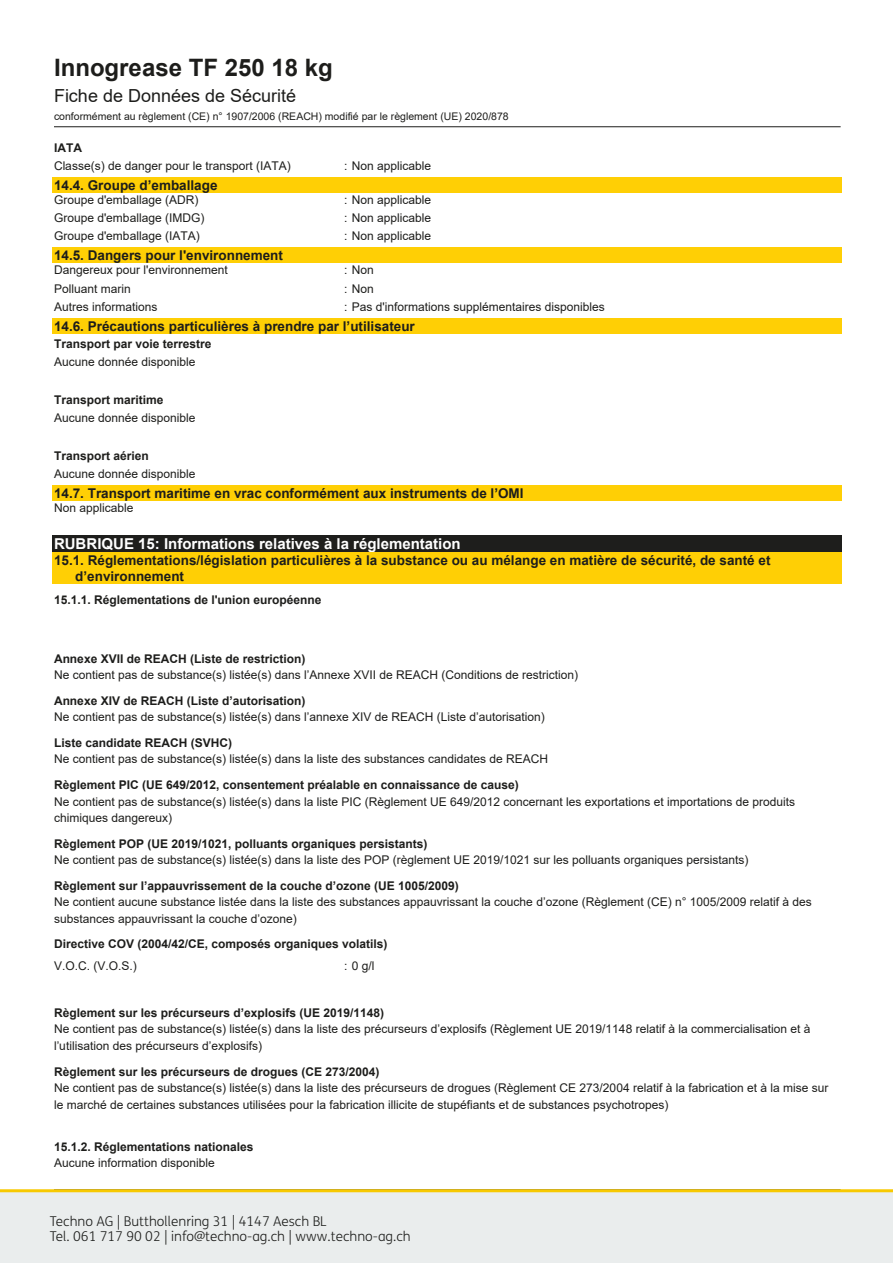
<style>
.page{position:relative;width:893px;height:1263px;background:#fff}
.page>*{position:absolute;margin:0;border:0;box-sizing:border-box;transform-origin:0 0}
.t1{font:700 24px "Arial";color:#1d1d1b}
.t2{font:18px "Arial";color:#1d1d1b}
.t3{font:700 15px "Arial";color:#fff}
.t4{font:700 13.5px/15.6px "Arial";color:#1d1d1b}
.t5{font:300 13.5px/15px "FS Me";color:#1e1f1d}
.t6{font:12px/16.5px "Arial";color:#1d1d1b}
.t7{font:700 12px "Arial";color:#1d1d1b}
.t8{font:10.5px "Arial";color:#1d1d1b}
.s1{color:#1e1e1c}
</style>
<div class="page">
<hr style="left:54px;top:126px;width:787px;height:1px;background:#1d1d1b">
<div style="left:52px;top:177px;width:789px;height:16px;background:#ffcf05"></div>
<div style="left:52px;top:247px;width:789px;height:16px;background:#ffcf05"></div>
<div style="left:52px;top:318px;width:789px;height:15px;background:#ffcf05"></div>
<div style="left:52px;top:485px;width:789px;height:16px;background:#ffcf05"></div>
<div style="left:52px;top:535px;width:789px;height:18px;background:#1e1e1c"></div>
<div style="left:52px;top:553px;width:789px;height:15px;background:#ffcf05"></div>
<div style="left:52px;top:568px;width:789px;height:16px;background:#ffcf05"></div>
<div style="left:0;top:1189px;width:893px;height:74px;background:#eaeded"></div>
<h1 class="t1" style="left:54px;top:50px;width:280px">Innogrease TF 250 18 kg</h1>
<h2 class="t2" style="left:54px;top:83px;width:244px">Fiche de Données de Sécurité</h2>
<p class="t8" style="left:54px;top:109px;width:456px">conformément au règlement (CE) n° 1907/2006 (REACH) modifié par le règlement (UE) 2020/878</p>
<p class="t7" style="left:54px;top:139px;width:29px">IATA</p>
<p class="t6" style="left:54px;top:157px;width:238px">Classe(s) de danger pour le transport (IATA)</p>
<p class="t6" style="left:344px;top:157px;width:88px">: Non applicable</p>
<p class="t4" style="left:54px;top:177px;width:165px">14.4. Groupe d’emballage</p>
<p class="t6" style="left:54px;top:191px;width:146px">Groupe d'emballage (ADR)</p>
<p class="t6" style="left:344px;top:191px;width:88px">: Non applicable</p>
<p class="t6" style="left:54px;top:210px;width:152px">Groupe d'emballage (IMDG)</p>
<p class="t6" style="left:344px;top:210px;width:88px">: Non applicable</p>
<p class="t6" style="left:54px;top:228px;width:147px">Groupe d'emballage (IATA)</p>
<p class="t6" style="left:344px;top:228px;width:88px">: Non applicable</p>
<p class="t4" style="left:54px;top:248px;width:231px">14.5. Dangers pour l'environnement</p>
<p class="t6" style="left:54px;top:262px;width:175px">Dangereux pour l'environnement</p>
<p class="t6" style="left:344px;top:262px;width:31px">: Non</p>
<p class="t6" style="left:54px;top:280px;width:78px">Polluant marin</p>
<p class="t6" style="left:344px;top:280px;width:31px">: Non</p>
<p class="t6" style="left:54px;top:298px;width:105px">Autres informations</p>
<p class="t6" style="left:344px;top:298px;width:262px">: Pas d'informations supplémentaires disponibles</p>
<p class="t4" style="left:54px;top:318px;width:362px">14.6. Précautions particulières à prendre par l’utilisateur</p>
<p class="t7" style="left:54px;top:335px;width:159px">Transport par voie terrestre</p>
<p class="t6" style="left:54px;top:353px;width:143px">Aucune donnée disponible</p>
<p class="t7" style="left:54px;top:391px;width:111px">Transport maritime</p>
<p class="t6" style="left:54px;top:410px;width:143px">Aucune donnée disponible</p>
<p class="t7" style="left:54px;top:447px;width:96px">Transport aérien</p>
<p class="t6" style="left:54px;top:466px;width:143px">Aucune donnée disponible</p>
<p class="t4" style="left:54px;top:486px;width:471px">14.7. Transport maritime en vrac conformément aux instruments de l’OMI</p>
<p class="t6" style="left:54px;top:499px;width:81px">Non applicable</p>
<p class="t3" style="left:54px;top:534px;width:408px">RUBRIQUE 15: Informations relatives à la réglementation</p>
<p class="t4" style="left:75px;top:553px;width:697px;text-indent:-21px">15.1. Réglementations/législation particulières à la substance ou au mélange en matière de sécurité, de santé et d’environnement</p>
<p class="t7" style="left:54px;top:591px;width:269px">15.1.1. Réglementations de l'union européenne</p>
<p class="t7" style="left:54px;top:650px;width:253px">Annexe XVII de REACH (Liste de restriction)</p>
<p class="t6" style="left:54px;top:667px;width:526px">Ne contient pas de substance(s) listée(s) dans l’Annexe XVII de REACH (Conditions de restriction)</p>
<p class="t7" style="left:54px;top:692px;width:253px">Annexe XIV de REACH (Liste d’autorisation)</p>
<p class="t6" style="left:54px;top:709px;width:492px">Ne contient pas de substance(s) listée(s) dans l’annexe XIV de REACH (Liste d’autorisation)</p>
<p class="t7" style="left:54px;top:734px;width:180px">Liste candidate REACH (SVHC)</p>
<p class="t6" style="left:54px;top:751px;width:496px">Ne contient pas de substance(s) listée(s) dans la liste des substances candidates de REACH</p>
<p class="t7" style="left:54px;top:776px;width:466px">Règlement PIC (UE 649/2012, consentement préalable en connaissance de cause)</p>
<p class="t6" style="left:54px;top:793px;width:743px">Ne contient pas de substance(s) listée(s) dans la liste PIC (Règlement UE 649/2012 concernant les exportations et importations de produits chimiques dangereux)</p>
<p class="t7" style="left:54px;top:835px;width:375px">Règlement POP (UE 2019/1021, polluants organiques persistants)</p>
<p class="t6" style="left:54px;top:852px;width:696px">Ne contient pas de substance(s) listée(s) dans la liste des POP (règlement UE 2019/1021 sur les polluants organiques persistants)</p>
<p class="t7" style="left:54px;top:877px;width:406px">Règlement sur l’appauvrissement de la couche d’ozone (UE 1005/2009)</p>
<p class="t6" style="left:54px;top:894px;width:759px">Ne contient aucune substance listée dans la liste des substances appauvrissant la couche d’ozone (Règlement (CE) n° 1005/2009 relatif à des substances appauvrissant la couche d’ozone)</p>
<p class="t7" style="left:54px;top:936px;width:335px">Directive COV (2004/42/CE, composés organiques volatils)</p>
<p class="t6" style="left:54px;top:957px;width:84px">V.O.C. (V.O.S.)</p>
<p class="t6" style="left:344px;top:957px;width:32px">: 0 g/l</p>
<p class="t7" style="left:54px;top:1004px;width:332px">Règlement sur les précurseurs d’explosifs (UE 2019/1148)</p>
<p class="t6" style="left:54px;top:1021px;width:758px">Ne contient pas de substance(s) listée(s) dans la liste des précurseurs d’explosifs (Règlement UE 2019/1148 relatif à la commercialisation et à l’utilisation des précurseurs d’explosifs)</p>
<p class="t7" style="left:54px;top:1063px;width:327px">Règlement sur les précurseurs de drogues (CE 273/2004)</p>
<p class="t6" style="left:54px;top:1079px;width:776px">Ne contient pas de substance(s) listée(s) dans la liste des précurseurs de drogues (Règlement CE 273/2004 relatif à la fabrication et à la mise sur le marché de certaines substances utilisées pour la fabrication illicite de stupéfiants et de substances psychotropes)</p>
<p class="t7" style="left:54px;top:1138px;width:201px">15.1.2. Réglementations nationales</p>
<p class="t6" style="left:54px;top:1155px;width:162px">Aucune information disponible</p>
<p class="t5" style="left:50px;top:1213px;width:362px">Techno AG | Butthollenring 31 | 4147 Aesch BL<br>Tel. 061 717 90 02 | <span class="s1">info@techno-ag.ch |</span> www.techno-ag.ch</p>
</div>
